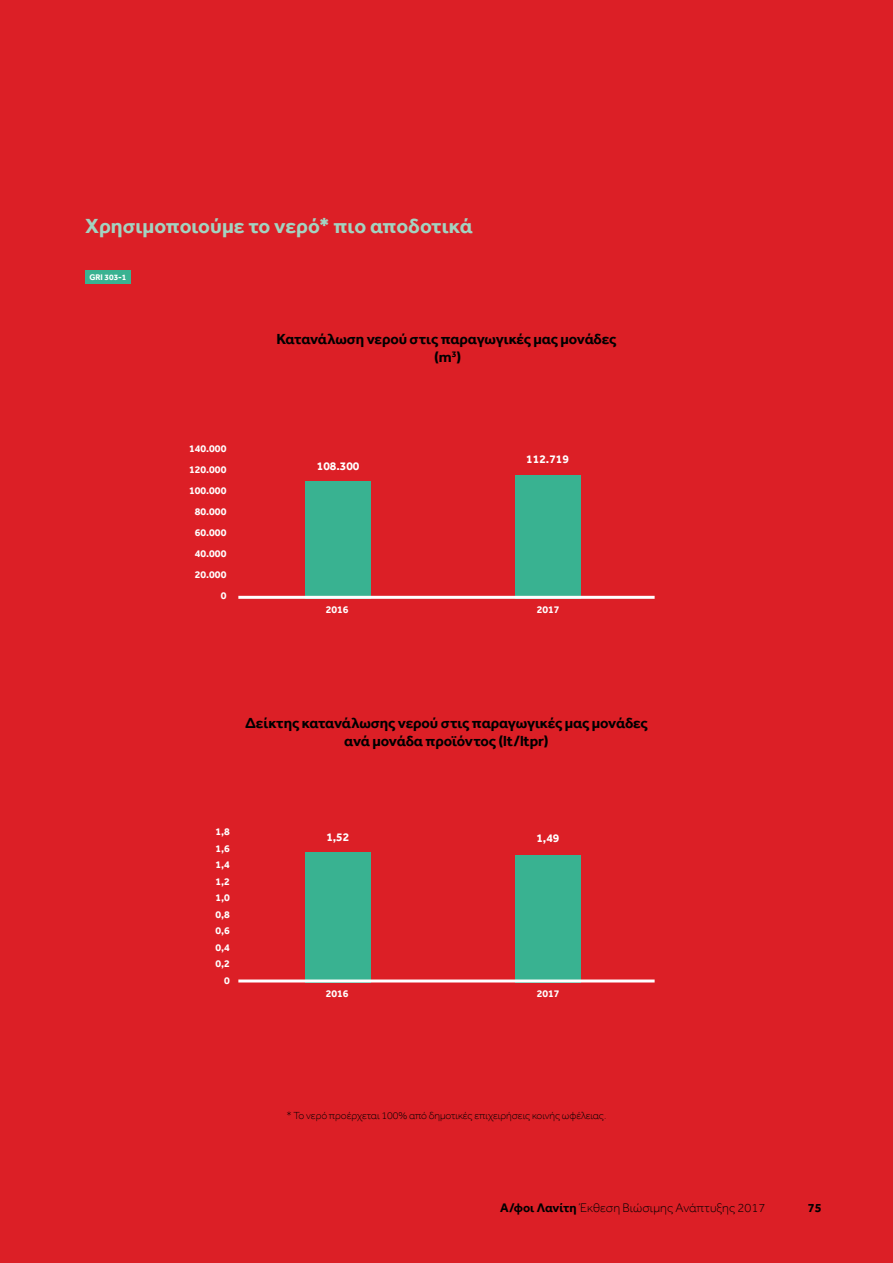
<style>
.page{position:relative;width:893px;height:1263px;background:#dc1f26}
.page>*{position:absolute;margin:0;border:0;box-sizing:border-box;transform-origin:0 0}
.t1{font:700 21px "Effra";color:#a3d3c1}
.t2{font:700 15px/18px "Effra";letter-spacing:-.01em;color:#000;text-align:center}
.t3{font:300 12.75px "Effra";color:#000}
.t4{font:700 12.75px "Effra";color:#000}
.t5{font:700 12px "Effra";color:#fff}
.t6{font:700 10.5px/16.5px "Effra";color:#fff;text-align:right}
.t7{font:300 10.5px "Effra";letter-spacing:-.01em;color:#000}
.t8{font:700 8.4px "Effra";color:#fff}
.s1{font-weight:700}
</style>
<div class="page">
<div style="left:85px;top:270px;width:46px;height:13px;background:#39b291"></div>
<div style="left:305px;top:481px;width:65px;height:118px;background:#39b291"></div>
<div style="left:515px;top:476px;width:65px;height:123px;background:#39b291"></div>
<hr style="left:238px;top:596px;width:417px;height:3px;background:#fff">
<div style="left:305px;top:852px;width:65px;height:130px;background:#39b291"></div>
<div style="left:515px;top:855px;width:65px;height:127px;background:#39b291"></div>
<hr style="left:238px;top:979px;width:417px;height:3px;background:#fff">
<h1 class="t1" style="left:86px;top:213px;width:389px">Χρησιμοποιούμε το νερό* πιο αποδοτικά</h1>
<p class="t8" style="left:89px;top:272px;width:39px">GRI 303-1</p>
<p class="t6" style="left:189px;top:438px;width:39px;line-height:21px">140.000<br>120.000<br>100.000<br>80.000<br>60.000<br>40.000<br>20.000<br>0</p>
<p class="t2" style="left:276px;top:330px;width:342px">Κατανάλωση νερού στις παραγωγικές μας μονάδες (m<sup>3</sup>)</p>
<p class="t5" style="left:317px;top:459px;width:44px">108.300</p>
<p class="t5" style="left:526px;top:451px;width:44px">112.719</p>
<p class="t6" style="left:326px;top:601px;width:24px">2016</p>
<p class="t6" style="left:537px;top:601px;width:24px">2017</p>
<p class="t2" style="left:245px;top:713px;width:404px">Δείκτης κατανάλωσης νερού στις παραγωγικές μας μονάδες ανά μονάδα προϊόντος (lt/ltpr)</p>
<p class="t6" style="left:215px;top:823px;width:16px">1,8<br>1,6<br>1,4<br>1,2<br>1,0<br>0,8<br>0,6<br>0,4<br>0,2<br>0</p>
<p class="t5" style="left:326px;top:829px;width:25px">1,52</p>
<p class="t5" style="left:536px;top:831px;width:25px">1,49</p>
<p class="t6" style="left:326px;top:984px;width:24px">2016</p>
<p class="t6" style="left:537px;top:984px;width:24px">2017</p>
<p class="t7" style="left:287px;top:1110px;width:321px">* Το νερό προέρχεται 100% από δημοτικές επιχειρήσεις κοινής ωφέλειας.</p>
<p class="t3" style="left:500px;top:1201px;width:267px"><span class="s1">Α/φοι Λανίτη</span> Έκθεση Βιώσιμης Ανάπτυξης 2017</p>
<p class="t4" style="left:808px;top:1200px;width:15px">75</p>
</div>
